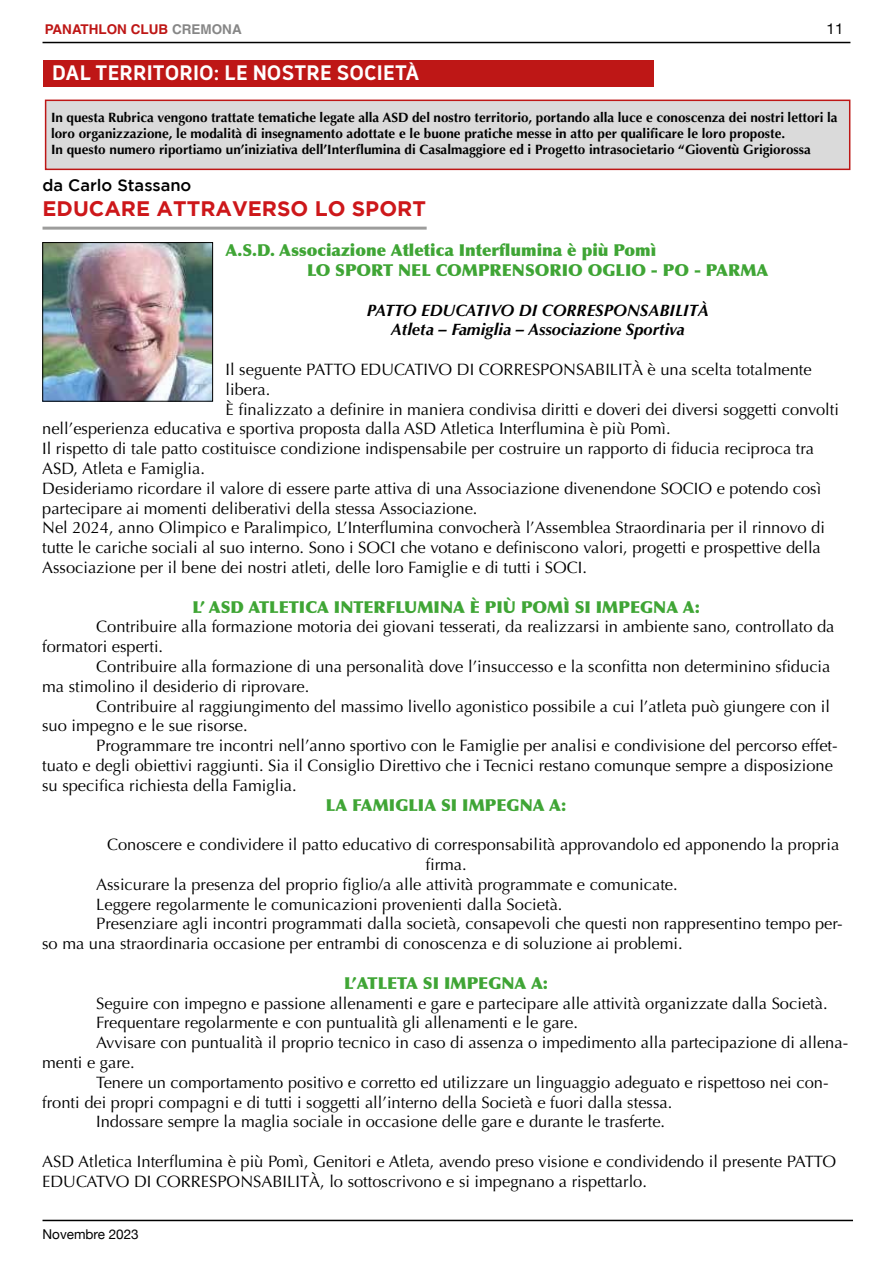
<style>
.page{position:relative;width:893px;height:1263px;background:#fff}
.page>*{position:absolute;margin:0;border:0;box-sizing:border-box;transform-origin:0 0}
.t1{font:700 21px "Gotham";color:#cd171a}
.t2{font:700 19.5px "Oceania";letter-spacing:-.005em;color:#fff}
.t3{font:16.5px/19.8px "Optima";color:#000}
.t4{font:900 16.5px/19.8px "Optima";color:#3fa535}
.t5{font:italic 700 16.5px/19.8px "Optima";color:#000;text-align:center}
.t6{font:500 16.5px "Gotham";color:#000}
.t7{font:15px "Helvetica Neue";color:#000}
.t8{font:700 13.5px/16.2px "Optima";color:#000}
.t9{font:700 13.5px "Helvetica";color:#be1716}
.t10{font:13.5px "Helvetica Neue";color:#000}
.s1{color:#878787}
</style>
<div class="page">
<hr style="left:43px;top:1220px;width:810px;height:1px;background:#000">
<div style="left:43px;top:60px;width:611px;height:26px;background:#be1716"></div>
<hr style="left:43px;top:227px;width:384px;height:3px;background:#9d9d9c">
<div style="left:45px;top:100px;width:805px;height:70px;background:#dadada;border:2px solid #be1716"></div>
<img style="left:45px;top:244px;width:166px;height:155px">
<div style="left:43px;top:242px;width:170px;height:159px;border:1px solid #000"></div>
<hr style="left:43px;top:42px;width:807px;height:1px;background:#000">
<p class="t9" style="left:45px;top:21px;width:198px">PANATHLON CLUB <span class="s1">CREMONA</span></p>
<p class="t7" style="left:827px;top:18px;width:18px">11</p>
<p class="t2" style="left:52px;top:61px;width:369px">DAL TERRITORIO: LE NOSTRE SOCIETÀ</p>
<p class="t8" style="left:51px;top:109px;width:788px">In questa Rubrica vengono trattate tematiche legate alla ASD del nostro territorio, portando alla luce e conoscenza dei nostri lettori la loro organizzazione, le modalità di insegnamento adottate e le buone pratiche messe in atto per qualificare le loro proposte.<br>In questo numero riportiamo un’iniziativa dell’Interflumina di Casalmaggiore ed i Progetto intrasocietario “Gioventù Grigiorossa</p>
<p class="t6" style="left:43px;top:175px;width:150px">da Carlo Stassano</p>
<p class="t1" style="left:43px;top:197px;width:385px">EDUCARE ATTRAVERSO LO SPORT</p>
<p class="t4" style="left:307px;top:240px;width:463px;text-indent:-82px">A.S.D. Associazione Atletica Interflumina è più Pomì<br>LO SPORT NEL COMPRENSORIO OGLIO - PO - PARMA</p>
<p class="t5" style="left:367px;top:300px;width:344px">PATTO EDUCATIVO DI CORRESPONSABILITÀ<br>Atleta – Famiglia – Associazione Sportiva</p>
<p class="t3" style="left:226px;top:360px;width:588px">Il seguente PATTO EDUCATIVO DI CORRESPONSABILITÀ è una scelta totalmente</p>
<p class="t3" style="left:226px;top:379px;width:46px">libera.</p>
<p class="t3" style="left:226px;top:399px;width:615px">È finalizzato a definire in maniera condivisa diritti e doveri dei diversi soggetti convolti</p>
<p class="t3" style="left:42px;top:419px;width:630px">nell’esperienza educativa e sportiva proposta dalla ASD Atletica Interflumina è più Pomì.</p>
<p class="t3" style="left:42px;top:439px;width:773px">Il rispetto di tale patto costituisce condizione indispensabile per costruire un rapporto di fiducia reciproca tra</p>
<p class="t3" style="left:42px;top:459px;width:164px">ASD, Atleta e Famiglia.</p>
<p class="t3" style="left:42px;top:478px;width:781px">Desideriamo ricordare il valore di essere parte attiva di una Associazione divenendone SOCIO e potendo così</p>
<p class="t3" style="left:42px;top:498px;width:437px">partecipare ai momenti deliberativi della stessa Associazione.</p>
<p class="t3" style="left:42px;top:518px;width:784px">Nel 2024, anno Olimpico e Paralimpico, L’Interflumina convocherà l’Assemblea Straordinaria per il rinnovo di</p>
<p class="t3" style="left:42px;top:538px;width:780px">tutte le cariche sociali al suo interno. Sono i SOCI che votano e definiscono valori, progetti e prospettive della</p>
<p class="t3" style="left:42px;top:558px;width:546px">Associazione per il bene dei nostri atleti, delle loro Famiglie e di tutti i SOCI.</p>
<p class="t4" style="left:192px;top:597px;width:509px">L’ ASD ATLETICA INTERFLUMINA È PIÙ POMÌ SI IMPEGNA A:</p>
<p class="t3" style="left:42px;top:617px;width:794px;text-indent:54px">Contribuire alla formazione motoria dei giovani tesserati, da realizzarsi in ambiente sano, controllato da formatori esperti.</p>
<p class="t3" style="left:42px;top:657px;width:790px;text-indent:54px">Contribuire alla formazione di una personalità dove l’insuccesso e la sconfitta non determinino sfiducia ma stimolino il desiderio di riprovare.</p>
<p class="t3" style="left:42px;top:696px;width:789px;text-indent:54px">Contribuire al raggiungimento del massimo livello agonistico possibile a cui l’atleta può giungere con il suo impegno e le sue risorse.</p>
<p class="t3" style="left:42px;top:736px;width:797px;text-indent:54px">Programmare tre incontri nell’anno sportivo con le Famiglie per analisi e condivisione del percorso effet&shy;tuato e degli obiettivi raggiunti. Sia il Consiglio Direttivo che i Tecnici restano comunque sempre a disposizione su specifica richiesta della Famiglia.</p>
<p class="t4" style="left:326px;top:795px;width:242px">LA FAMIGLIA SI IMPEGNA A:</p>
<p class="t3" style="left:107px;top:835px;width:734px">Conoscere e condividere il patto educativo di corresponsabilità approvandolo ed apponendo la propria</p>
<p class="t3" style="left:425px;top:855px;width:43px">firma.</p>
<p class="t3" style="left:96px;top:874px;width:583px">Assicurare la presenza del proprio figlio/a alle attività programmate e comunicate.</p>
<p class="t3" style="left:96px;top:894px;width:468px">Leggere regolarmente le comunicazioni provenienti dalla Società.</p>
<p class="t3" style="left:96px;top:914px;width:748px">Presenziare agli incontri programmati dalla società, consapevoli che questi non rappresentino tempo per-</p>
<p class="t3" style="left:42px;top:934px;width:642px">so ma una straordinaria occasione per entrambi di conoscenza e di soluzione ai problemi.</p>
<p class="t4" style="left:344px;top:973px;width:205px">L’ATLETA SI IMPEGNA A:</p>
<p class="t3" style="left:96px;top:993px;width:733px">Seguire con impegno e passione allenamenti e gare e partecipare alle attività organizzate dalla Società.</p>
<p class="t3" style="left:96px;top:1013px;width:483px">Frequentare regolarmente e con puntualità gli allenamenti e le gare.</p>
<p class="t3" style="left:96px;top:1033px;width:753px">Avvisare con puntualità il proprio tecnico in caso di assenza o impedimento alla partecipazione di allena-</p>
<p class="t3" style="left:42px;top:1053px;width:94px">menti e gare.</p>
<p class="t3" style="left:96px;top:1072px;width:734px">Tenere un comportamento positivo e corretto ed utilizzare un linguaggio adeguato e rispettoso nei con-</p>
<p class="t3" style="left:42px;top:1092px;width:632px">fronti dei propri compagni e di tutti i soggetti all’interno della Società e fuori dalla stessa.</p>
<p class="t3" style="left:96px;top:1112px;width:571px">Indossare sempre la maglia sociale in occasione delle gare e durante le trasferte.</p>
<p class="t3" style="left:42px;top:1152px;width:795px">ASD Atletica Interflumina è più Pomì, Genitori e Atleta, avendo preso visione e condividendo il presente PATTO<br>EDUCATVO DI CORRESPONSABILITÀ, lo sottoscrivono e si impegnano a rispettarlo.</p>
<p class="t10" style="left:43px;top:1224px;width:98px">Novembre 2023</p>
</div>
